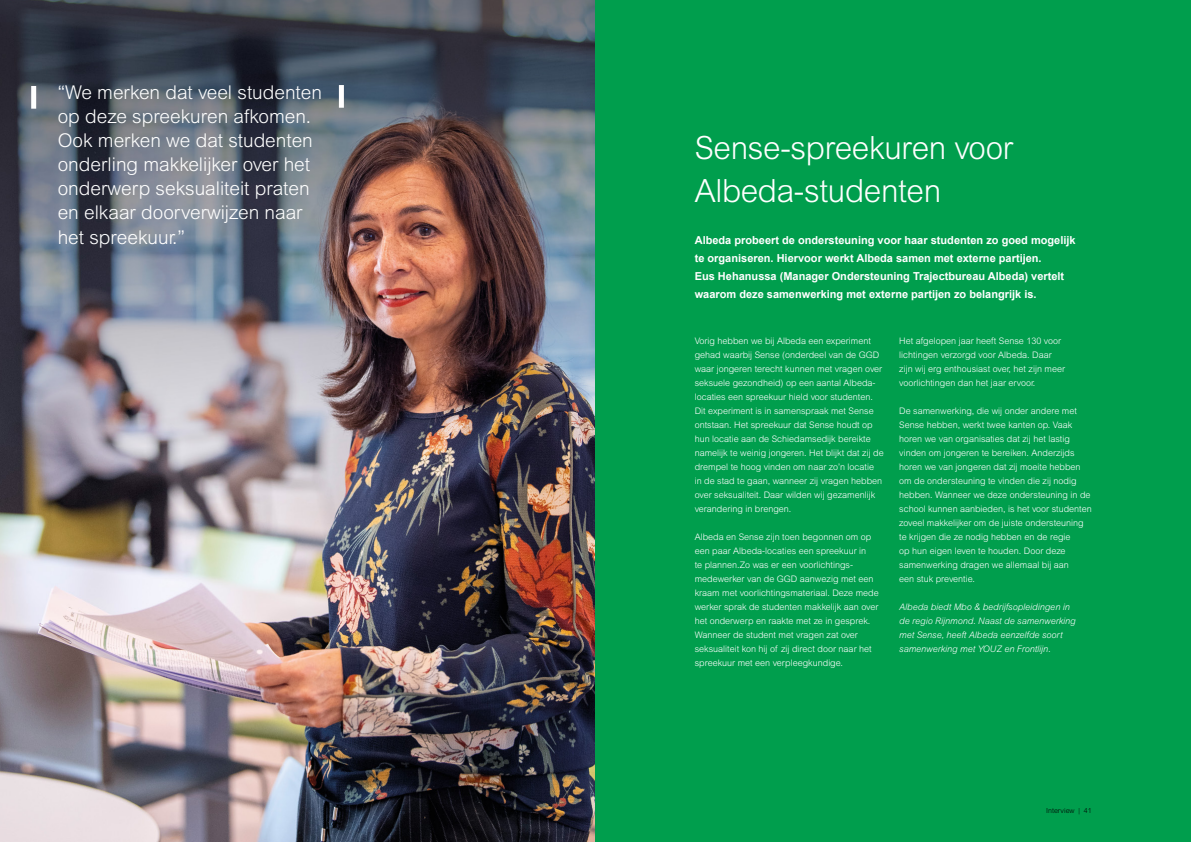
<style>
.page{position:relative;width:1191px;height:842px;background:#fff}
.page>*{position:absolute;margin:0;border:0;box-sizing:border-box;transform-origin:0 0}
.t1{font:300 32px/43px "Arial MT Std";letter-spacing:-.01em;color:#fff}
.t2{font:300 19px/24.1px "Arial MT Std";color:#fff}
.t3{font:700 11px/18px "Arial";color:#fff}
.t4{font:300 9px/14px "Arial MT Std";color:#fff}
.t5{font:italic 300 9px/14px "Arial MT Std";color:#fff}
.t6{font:300 7px "Arial MT Std";color:#000}
</style>
<div class="page">
<img style="left:0;top:0;width:595px;height:842px">
<div style="left:595px;top:0;width:596px;height:842px;background:#009e4d"></div>
<div style="left:31px;top:86px;width:5px;height:23px;background:#fff"></div>
<div style="left:339px;top:85px;width:5px;height:23px;background:#fff"></div>
<h2 class="t2" style="left:58px;top:80px;width:266px">“We merken dat veel studenten op deze spreekuren afkomen.<br>Ook merken we dat studenten onderling makkelijker over het onderwerp seksualiteit praten en elkaar doorverwijzen naar het spreekuur.”</h2>
<p class="t1" style="left:694px;top:126px;width:320px">Sense-spreekuren voor<br>Albeda-studenten</p>
<h4 class="t3" style="left:694px;top:231px;width:382px">Albeda probeert de ondersteuning voor haar studenten zo goed mogelijk te organiseren. Hiervoor werkt Albeda samen met externe partijen.<br>Eus Hehanussa (Manager Ondersteuning Trajectbureau Albeda) vertelt waarom deze samenwerking met externe partijen zo belangrijk is.</h4>
<p class="t4" style="left:694px;top:334px;width:190px">Vorig hebben we bij Albeda een experiment gehad waarbij Sense (onderdeel van de GGD waar jongeren terecht kunnen met vragen over seksuele gezondheid) op een aantal Albeda&shy;locaties een spreekuur hield voor studenten.<br>Dit experiment is in samenspraak met Sense ontstaan. Het spreekuur dat Sense houdt op hun locatie aan de Schiedamsedijk bereikte namelijk te weinig jongeren. Het blijkt dat zij de drempel te hoog vinden om naar zo’n locatie<br>in de stad te gaan, wanneer zij vragen hebben over seksualiteit. Daar wilden wij gezamenlijk verandering in brengen.</p>
<p class="t4" style="left:694px;top:530px;width:185px">Albeda en Sense zijn toen begonnen om op een paar Albeda-locaties een spreekuur in<br>te plannen.Zo was er een voorlichtings&shy;medewerker van de GGD aanwezig met een kraam met voorlichtingsmateriaal. Deze mede werker sprak de studenten makkelijk aan over het onderwer p en raakte met ze in gesprek.<br>Wanneer de student met vragen zat over seksualiteit kon hij of zij direct door naar het spreekuur met een verpleegkundige.</p>
<p class="t4" style="left:899px;top:334px;width:167px">Het afgelopen jaar heeft Sense 130 voor lichtingen verzorgd voor Albeda. Daar zijn wij erg enthousiast over, het zijn meer voorlichtingen dan het jaar ervoor.</p>
<p class="t4" style="left:899px;top:404px;width:194px">De samenwerking, die wij onder andere met Sense hebben, werkt twee kanten op. Vaak horen we van organisaties dat zij het lastig vinden om jongeren te bereiken. Anderzijds horen we van jongeren dat zij moeite hebben om de ondersteuning te vinden die zij nodig hebben. Wanneer we deze ondersteuning in de school kunnen aanbieden, is het voor studenten zoveel makkelijker om de juiste ondersteuning te krijgen die ze nodig hebben en de regie<br>op hun eigen leven te houden. Door deze samenwerking dragen we allemaal bij aan<br>een stuk preventie.</p>
<p class="t5" style="left:899px;top:600px;width:178px">Albeda biedt Mbo &amp; bedrijfsopleidingen in de regio Rijnmond. Naast de samenwerking met Sense, heeft Albeda eenzelfde soort samenwerking met YOUZ en Frontlijn.</p>
<p class="t6" style="left:1046px;top:807px;width:47px">Interview | 41</p>
</div>
